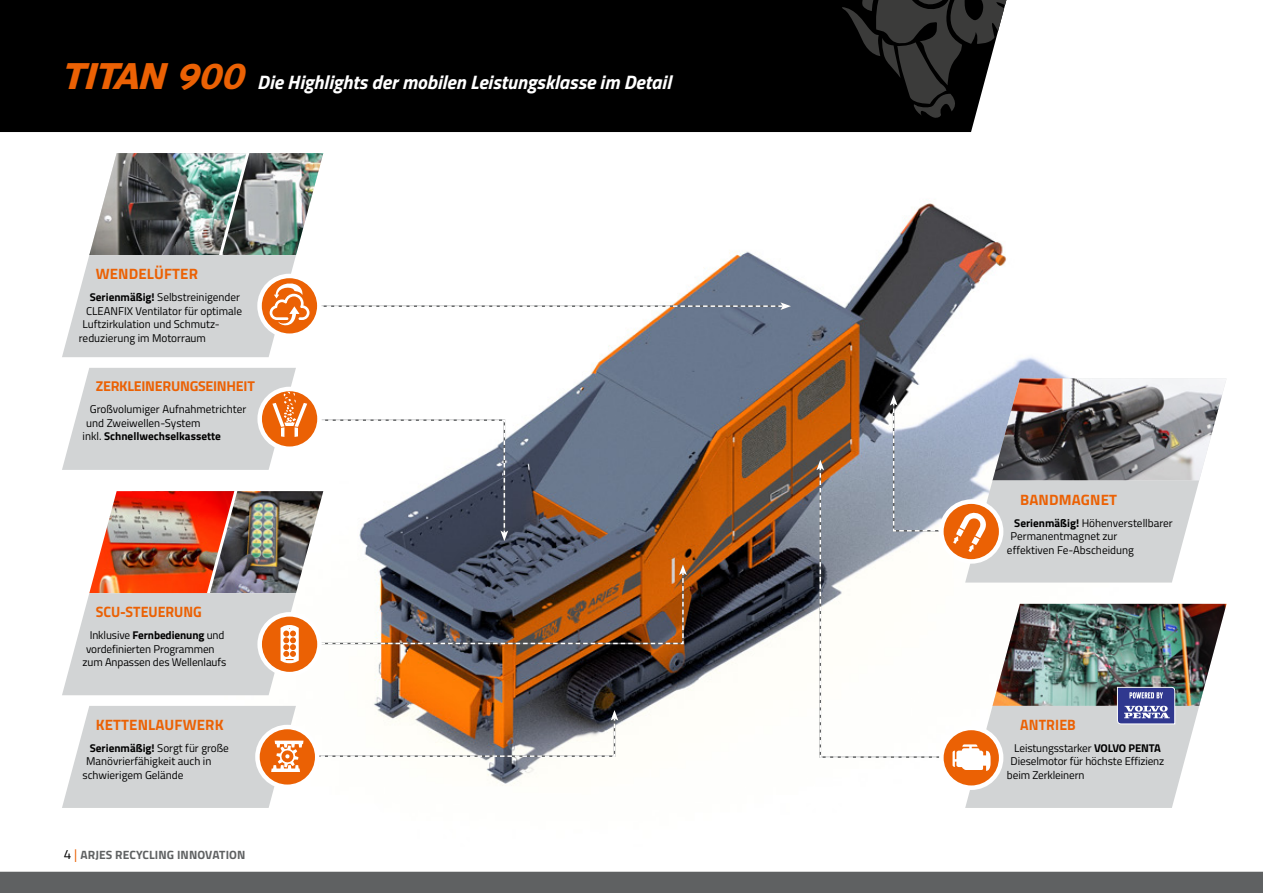
<style>
.page{position:relative;width:1263px;height:893px;background:#fff}
.page>*{position:absolute;margin:0;border:0;box-sizing:border-box;transform-origin:0 0}
.t1{font:italic 700 19.5px "Titillium";color:#fff}
.t2{font:700 15px "Titillium";letter-spacing:.01em;color:#eb6104}
.t3{font:700 15px "Titillium";letter-spacing:.01em;color:#eb6104;scale:.94 1}
.t4{font:700 14.25px "Titillium";letter-spacing:-.02em;color:#eb6104}
.t5{font:700 12px "Titillium";letter-spacing:.01em;color:#5f6162}
.t6{font:11.25px "Titillium";color:#000}
.t7{font:700 11.25px "Titillium";color:#000}
.s1{font-family:"Palo Alto";font-weight:400;font-size:36px;color:#eb6104}
.s2{font-weight:700}
.s3{font-weight:400}
.s4{font-weight:400;font-size:13.5px;color:#000}
.s5{font-weight:400;font-size:13.5px;color:#eb6104}
</style>
<div class="page">
<div style="left:0;top:872px;width:1263px;height:21px;background:#5f6162"></div>
<img style="left:62px;top:203px;width:1165px;height:521px">
<div style="left:0;top:0;width:975px;height:132px;background:#000"></div>
<svg style="left:842px;top:0;width:164px;height:118px;background:#2d2d2d"></svg>
<img style="left:62px;top:368px;width:625px;height:327px">
<svg style="left:62px;top:706px;width:556px;height:102px"></svg>
<img style="left:816px;top:378px;width:410px;height:430px">
<svg style="left:62px;top:153px;width:729px;height:204px"></svg>
<h1 class="t1" style="left:64px;top:67px;width:609px"><span class="s1">TITAN 900</span> Die Highlights der mobilen Leistungsklasse im Detail</h1>
<h2 class="t2" style="left:96px;top:262px;width:104px">WENDELÜFTER</h2>
<p class="t6" style="left:90px;top:289px;width:152px"><span class="s2">Serienmäßig!</span> Selbstreinigender</p>
<p class="t6" style="left:86px;top:302px;width:157px">CLEANFIX Ventilator für optimale</p>
<p class="t6" style="left:82px;top:316px;width:139px">Luftzirkulation und Schmutz-</p>
<p class="t6" style="left:79px;top:329px;width:129px">reduzierung im Motorraum</p>
<p class="t4" style="left:96px;top:375px;width:160px">ZERKLEINERUNGSEINHEIT</p>
<p class="t6" style="left:90px;top:401px;width:158px">Großvolumiger Aufnahmetrichter</p>
<p class="t6" style="left:86px;top:415px;width:116px">und Zweiwellen-System</p>
<p class="t7" style="left:83px;top:428px;width:140px"><span class="s3">inkl.</span> Schnellwechselkassette</p>
<h2 class="t3" style="left:96px;top:600px;width:114px">SCU-STEUERUNG</h2>
<p class="t7" style="left:90px;top:627px;width:136px"><span class="s3">Inklusive</span> Fernbedienung <span class="s3">und</span></p>
<p class="t6" style="left:86px;top:640px;width:130px">vordefinierten Programmen</p>
<p class="t6" style="left:82px;top:654px;width:145px">zum Anpassen des Wellenlaufs</p>
<h2 class="t2" style="left:96px;top:713px;width:129px">KETTENLAUFWERK</h2>
<p class="t6" style="left:90px;top:740px;width:141px"><span class="s2">Serienmäßig!</span> Sorgt für große</p>
<p class="t6" style="left:86px;top:753px;width:127px">Manövrierfähigkeit auch in</p>
<p class="t6" style="left:82px;top:767px;width:103px">schwierigem Gelände</p>
<p class="t5" style="left:64px;top:846px;width:183px"><span class="s4">4</span> <span class="s5">|</span> ARJES RECYCLING INNOVATION</p>
<h2 class="t2" style="left:1020px;top:488px;width:98px">BANDMAGNET</h2>
<p class="t6" style="left:1014px;top:514px;width:160px"><span class="s2">Serienmäßig!</span> Höhenverstellbarer</p>
<p class="t6" style="left:1010px;top:528px;width:108px">Permanentmagnet zur</p>
<p class="t6" style="left:1007px;top:541px;width:128px">effektiven Fe-Abscheidung</p>
<h2 class="t3" style="left:1020px;top:713px;width:61px">ANTRIEB</h2>
<p class="t6" style="left:1014px;top:740px;width:148px">Leistungsstarker <span class="s2">VOLVO PENTA</span></p>
<p class="t6" style="left:1010px;top:753px;width:155px">Dieselmotor für höchste Effizienz</p>
<p class="t6" style="left:1007px;top:767px;width:79px">beim Zerkleinern</p>
</div>
